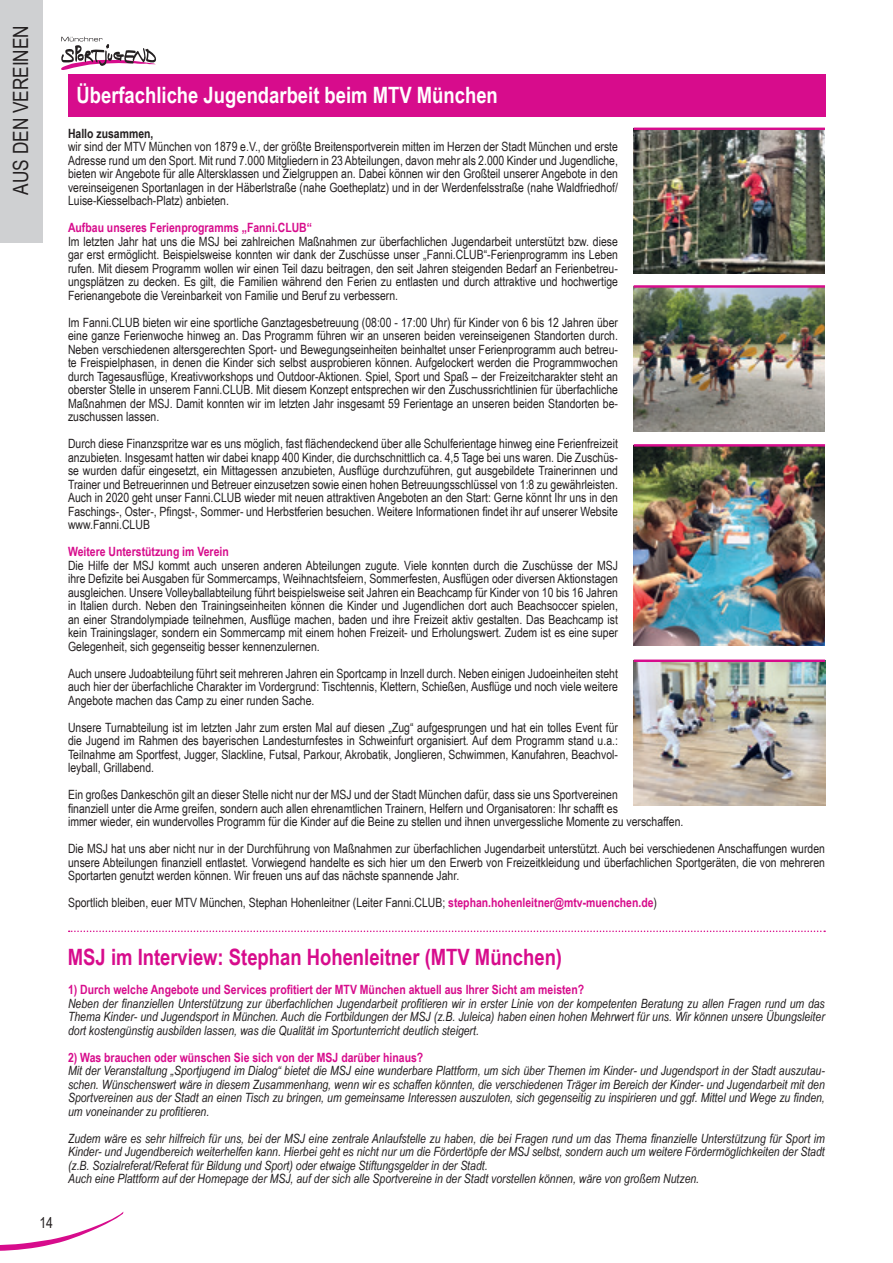
<style>
.page{position:relative;width:893px;height:1263px;background:#fff}
.page>*{position:absolute;margin:0;border:0;box-sizing:border-box;transform-origin:0 0}
.t1{font:700 22.5px "Arial Narrow";color:#d70c8c}
.t2{font:700 22.5px "Arial Narrow";color:#fff}
.t3{font:21px "Arial Narrow";color:#231f20}
.t4{font:15px "Arial Narrow";color:#231f20}
.t5{font:12.75px/13.5px "Arial Narrow";color:#231f20;text-align:justify}
.t6{font:italic 12.75px/13.5px "Arial Narrow";color:#231f20;text-align:justify}
.t7{font:700 12.75px "Arial Narrow";color:#d70c8c}
.t8{font:700 12.75px "Arial Narrow";color:#231f20}
.s1{font-weight:700;color:#d70c8c}
</style>
<div class="page">
<svg style="left:0;top:1211px;width:124px;height:40px"></svg>
<svg style="left:61px;top:37px;width:95px;height:33px"></svg>
<div style="left:0;top:0;width:43px;height:242px;background:#cfd0d2"></div>
<div style="left:68px;top:74px;width:757px;height:43px;background:#d70c8c"></div>
<img style="left:633px;top:129px;width:192px;height:144px">
<hr style="left:634px;top:128px;width:191px;height:2px;background:#d70c8c">
<img style="left:634px;top:288px;width:191px;height:143px">
<hr style="left:634px;top:285px;width:191px;height:3px;background:#d70c8c">
<img style="left:634px;top:447px;width:191px;height:198px">
<hr style="left:634px;top:444px;width:191px;height:3px;background:#d70c8c">
<img style="left:634px;top:662px;width:191px;height:143px">
<hr style="left:634px;top:659px;width:191px;height:3px;background:#d70c8c">
<svg style="left:69px;top:930px;width:756px;height:2px"></svg>
<p class="t3" style="left:5px;top:195px;width:171px;rotate:-90deg">AUS DEN VEREINEN</p>
<p class="t4" style="left:39px;top:1212px;width:15px">14</p>
<p class="t2" style="left:76px;top:78px;width:423px">Überfachliche Jugendarbeit beim MTV München</p>
<p class="t8" style="left:68px;top:124px;width:87px">Hallo zusammen,</p>
<p class="t5" style="left:68px;top:139px;width:551px">wir sind der MTV München von 1879 e.V., der größte Breitensportverein mitten im Herzen der Stadt München und erste Adresse rund um den Sport. Mit rund 7.000 Mitgliedern in 23 Abteilungen, davon mehr als 2.000 Kinder und Jugendliche, bieten wir Angebote für alle Altersklassen und Zielgruppen an. Dabei können wir den Großteil unserer Angebote in den vereinseigenen Sportanlagen in der Häberlstraße (nahe Goetheplatz) und in der Werdenfelsstraße (nahe Waldfriedhof/ Luise-Kiesselbach-Platz) anbieten.</p>
<p class="t7" style="left:68px;top:218px;width:245px">Aufbau unseres Ferienprogramms „Fanni.CLUB“</p>
<p class="t5" style="left:68px;top:234px;width:551px">Im letzten Jahr hat uns die MSJ bei zahlreichen Maßnahmen zur überfachlichen Jugendarbeit unterstützt bzw. diese gar erst ermöglicht. Beispielsweise konnten wir dank der Zuschüsse unser „Fanni.CLUB“-Ferienprogramm ins Leben rufen. Mit diesem Programm wollen wir einen Teil dazu beitragen, den seit Jahren steigenden Bedarf an Ferienbetreu&shy;ungsplätzen zu decken. Es gilt, die Familien während den Ferien zu entlasten und durch attraktive und hochwertige Ferienangebote die Vereinbarkeit von Familie und Beruf zu verbessern.</p>
<p class="t5" style="left:68px;top:315px;width:551px">Im Fanni.CLUB bieten wir eine sportliche Ganztagesbetreuung (08:00 - 17:00 Uhr) für Kinder von 6 bis 12 Jahren über eine ganze Ferienwoche hinweg an. Das Programm führen wir an unseren beiden vereinseigenen Standorten durch.<br>Neben verschiedenen altersgerechten Sport- und Bewegungseinheiten beinhaltet unser Ferienprogramm auch betreu&shy;te Freispielphasen, in denen die Kinder sich selbst ausprobieren können. Aufgelockert werden die Programmwochen durch Tagesausflüge, Kreativworkshops und Outdoor-Aktionen. Spiel, Sport und Spaß – der Freizeitcharakter steht an oberster Stelle in unserem Fanni.CLUB. Mit diesem Konzept entsprechen wir den Zuschussrichtlinien für überfachliche Maßnahmen der MSJ. Damit konnten wir im letzten Jahr insgesamt 59 Ferientage an unseren beiden Standorten be&shy;zuschussen lassen.</p>
<p class="t5" style="left:68px;top:436px;width:551px">Durch diese Finanzspritze war es uns möglich, fast flächendeckend über alle Schulferientage hinweg eine Ferienfreizeit anzubieten. Insgesamt hatten wir dabei knapp 400 Kinder, die durchschnittlich ca. 4,5 Tage bei uns waren. Die Zuschüs&shy;se wurden dafür eingesetzt, ein Mittagessen anzubieten, Ausflüge durchzuführen, gut ausgebildete Trainerinnen und Trainer und Betreuerinnen und Betreuer einzusetzen sowie einen hohen Betreuungsschlüssel von 1:8 zu gewährleisten.<br>Auch in 2020 geht unser Fanni.CLUB wieder mit neuen attraktiven Angeboten an den Start: Gerne könnt Ihr uns in den Faschings-, Oster-, Pfingst-, Sommer- und Herbstferien besuchen. Weitere Informationen findet ihr auf unserer Website www.Fanni.CLUB</p>
<p class="t7" style="left:68px;top:542px;width:162px">Weitere Unterstützung im Verein</p>
<p class="t5" style="left:68px;top:558px;width:551px">Die Hilfe der MSJ kommt auch unseren anderen Abteilungen zugute. Viele konnten durch die Zuschüsse der MSJ ihre Defizite bei Ausgaben für Sommercamps, Weihnachtsfeiern, Sommerfesten, Ausflügen oder diversen Aktionstagen ausgleichen. Unsere Volleyballabteilung führt beispielsweise seit Jahren ein Beachcamp für Kinder von 10 bis 16 Jahren in Italien durch. Neben den Trainingseinheiten können die Kinder und Jugendlichen dort auch Beachsoccer spielen, an einer Strandolympiade teilnehmen, Ausflüge machen, baden und ihre Freizeit aktiv gestalten. Das Beachcamp ist kein Trainingslager, sondern ein Sommercamp mit einem hohen Freizeit- und Erholungswert. Zudem ist es eine super Gelegenheit, sich gegenseitig besser kennenzulernen.</p>
<p class="t5" style="left:68px;top:666px;width:551px">Auch unsere Judoabteilung führt seit mehreren Jahren ein Sportcamp in Inzell durch. Neben einigen Judoeinheiten steht auch hier der überfachliche Charakter im Vordergrund: Tischtennis, Klettern, Schießen, Ausflüge und noch viele weitere Angebote machen das Camp zu einer runden Sache.</p>
<p class="t5" style="left:68px;top:720px;width:551px">Unsere Turnabteilung ist im letzten Jahr zum ersten Mal auf diesen „Zug“ aufgesprungen und hat ein tolles Event für die Jugend im Rahmen des bayerischen Landesturnfestes in Schweinfurt organisiert. Auf dem Programm stand u.a.:<br>Teilnahme am Sportfest, Jugger, Slackline, Futsal, Parkour, Akrobatik, Jonglieren, Schwimmen, Kanufahren, Beachvol&shy;leyball, Grillabend.</p>
<p class="t5" style="left:68px;top:787px;width:617px;text-align:left">Ein großes Dankeschön gilt an dieser Stelle nicht nur der MSJ und der Stadt München dafür, dass sie uns Sportvereinen<br>finanziell unter die Arme greifen, sondern auch allen ehrenamtlichen Trainern, Helfern und Organisatoren: Ihr schafft es<br>immer wieder, ein wundervolles Programm für die Kinder auf die Beine zu stellen und ihnen unvergessliche Momente zu verschaffen.</p>
<p class="t5" style="left:68px;top:841px;width:758px">Die MSJ hat uns aber nicht nur in der Durchführung von Maßnahmen zur überfachlichen Jugendarbeit unterstützt. Auch bei verschiedenen Anschaffungen wurden unsere Abteilungen finanziell entlastet. Vorwiegend handelte es sich hier um den Erwerb von Freizeitkleidung und überfachlichen Sportgeräten, die von mehreren Sportarten genutzt werden können. Wir freuen uns auf das nächste spannende Jahr.</p>
<p class="t5" style="left:68px;top:895px;width:590px">Sportlich bleiben, euer MTV München, Stephan Hohenleitner (Leiter Fanni.CLUB; <span class="s1">stephan.hohenleitner@mtv-muenchen.de</span>)</p>
<p class="t1" style="left:68px;top:940px;width:496px">MSJ im Interview: Stephan Hohenleitner (MTV München)</p>
<p class="t7" style="left:68px;top:980px;width:518px">1) Durch welche Angebote und Services profitiert der MTV München aktuell aus Ihrer Sicht am meisten?</p>
<p class="t6" style="left:68px;top:996px;width:758px">Neben der finanziellen Unterstützung zur überfachlichen Jugendarbeit profitieren wir in erster Linie von der kompetenten Beratung zu allen Fragen rund um das Thema Kinder- und Jugendsport in München. Auch die Fortbildungen der MSJ (z.B. Juleica) haben einen hohen Mehrwert für uns. Wir können unsere Übungsleiter dort kostengünstig ausbilden lassen, was die Qualität im Sportunterricht deutlich steigert.</p>
<p class="t7" style="left:68px;top:1048px;width:357px">2) Was brauchen oder wünschen Sie sich von der MSJ darüber hinaus?</p>
<p class="t6" style="left:68px;top:1064px;width:758px">Mit der Veranstaltung „Sportjugend im Dialog“ bietet die MSJ eine wunderbare Plattform, um sich über Themen im Kinder- und Jugendsport in der Stadt auszutau&shy;schen. Wünschenswert wäre in diesem Zusammenhang, wenn wir es schaffen könnten, die verschiedenen Träger im Bereich der Kinder- und Jugendarbeit mit den Sportvereinen aus der Stadt an einen Tisch zu bringen, um gemeinsame Interessen auszuloten, sich gegenseitig zu inspirieren und ggf. Mittel und Wege zu finden, um voneinander zu profitieren.</p>
<p class="t6" style="left:68px;top:1131px;width:758px">Zudem wäre es sehr hilfreich für uns, bei der MSJ eine zentrale Anlaufstelle zu haben, die bei Fragen rund um das Thema finanzielle Unterstützung für Sport im Kinder- und Jugendbereich weiterhelfen kann. Hierbei geht es nicht nur um die Fördertöpfe der MSJ selbst, sondern auch um weitere Fördermöglichkeiten der Stadt (z.B. Sozialreferat/Referat für Bildung und Sport) oder etwaige Stiftungsgelder in der Stadt.</p>
<p class="t6" style="left:68px;top:1172px;width:633px">Auch eine Plattform auf der Homepage der MSJ, auf der sich alle Sportvereine in der Stadt vorstellen können, wäre von großem Nutzen.</p>
</div>
